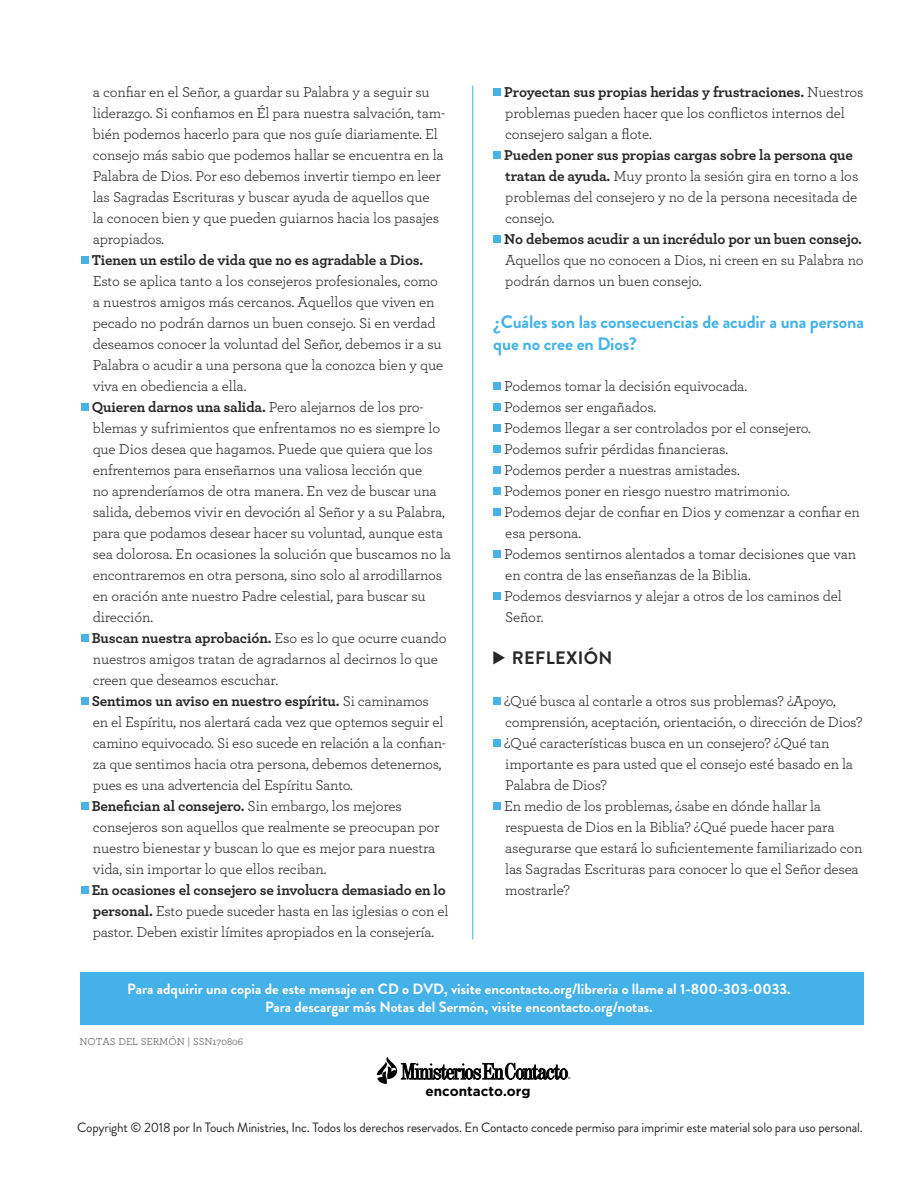
<style>
.page{position:relative;width:918px;height:1188px;background:#fff}
.page>*{position:absolute;margin:0;border:0;box-sizing:border-box;transform-origin:0 0}
.t1{font:700 18px/21px "Brandon Grotesque";letter-spacing:-.01em;color:#44b2e8}
.t2{font:700 18px "Brandon Grotesque";letter-spacing:.02em;color:#292829}
.t3{font:15px/21px "Archer";letter-spacing:-.015em;color:#292829}
.t4{font:700 15px "Archer";letter-spacing:-.01em;color:#292829}
.t5{font:700 14.85px/18px "Brandon Grotesque";color:#fff;text-align:center}
.t6{font:13.5px "Brandon Grotesque";letter-spacing:-.015em;color:#292829}
.t7{font:700 13.5px "Gotham";color:#000}
.t8{font:10.5px "Archer";color:#58595b}
.s1{font-weight:700}
</style>
<div class="page">
<div style="left:81px;top:256px;width:8px;height:8px;background:#4ab1e4"></div>
<div style="left:81px;top:403px;width:8px;height:8px;background:#4ab1e4"></div>
<div style="left:81px;top:634px;width:8px;height:8px;background:#4ab1e4"></div>
<div style="left:81px;top:697px;width:8px;height:8px;background:#4ab1e4"></div>
<div style="left:81px;top:802px;width:8px;height:8px;background:#4ab1e4"></div>
<div style="left:81px;top:886px;width:8px;height:8px;background:#4ab1e4"></div>
<div style="left:493px;top:88px;width:8px;height:8px;background:#4ab1e4"></div>
<div style="left:493px;top:151px;width:8px;height:8px;background:#4ab1e4"></div>
<div style="left:493px;top:235px;width:8px;height:8px;background:#4ab1e4"></div>
<div style="left:493px;top:382px;width:8px;height:8px;background:#4ab1e4"></div>
<div style="left:493px;top:403px;width:8px;height:8px;background:#4ab1e4"></div>
<div style="left:493px;top:424px;width:8px;height:8px;background:#4ab1e4"></div>
<div style="left:493px;top:445px;width:8px;height:8px;background:#4ab1e4"></div>
<div style="left:493px;top:466px;width:8px;height:8px;background:#4ab1e4"></div>
<div style="left:493px;top:487px;width:8px;height:8px;background:#4ab1e4"></div>
<div style="left:493px;top:508px;width:8px;height:8px;background:#4ab1e4"></div>
<div style="left:493px;top:550px;width:8px;height:8px;background:#4ab1e4"></div>
<div style="left:493px;top:592px;width:8px;height:8px;background:#4ab1e4"></div>
<svg style="left:493px;top:651px;width:12px;height:14px"></svg>
<div style="left:493px;top:697px;width:8px;height:8px;background:#4ab1e4"></div>
<div style="left:493px;top:739px;width:8px;height:8px;background:#4ab1e4"></div>
<div style="left:493px;top:802px;width:8px;height:8px;background:#4ab1e4"></div>
<hr style="left:472px;top:86px;width:1px;height:854px;background:#44b2e8">
<div style="left:81px;top:972px;width:783px;height:53px;background:#44b2e8"></div>
<svg style="left:377px;top:1057px;width:193px;height:27px"></svg>
<p class="t3" style="left:93px;top:82px;width:354px">a confiar en el Señor, a guardar su Palabra y a seguir su liderazgo. Si confiamos en Él para nuestra salvación, tam&shy;bién podemos hacerlo para que nos guíe diariamente. El consejo más sabio que podemos hallar se encuentra en la Palabra de Dios. Por eso debemos invertir tiempo en leer las Sagradas Escrituras y buscar ayuda de aquellos que<br>la conocen bien y que pueden guiarnos hacia los pasajes apropiados.</p>
<p class="t4" style="left:92px;top:251px;width:333px">Tienen un estilo de vida que no es agradable a Dios.</p>
<p class="t3" style="left:92px;top:271px;width:361px">Esto se aplica tanto a los consejeros profesionales, como<br>a nuestros amigos más cercanos. Aquellos que viven en pecado no podrán darnos un buen consejo. Si en verdad deseamos conocer la voluntad del Señor, debemos ir a su Palabra o acudir a una persona que la conozca bien y que viva en obediencia a ella.<br><span class="s1">Quieren darnos una salida.</span> Pero alejarnos de los pro&shy;blemas y sufrimientos que enfrentamos no es siempre lo que Dios desea que hagamos. Puede que quiera que los enfrentemos para enseñarnos una valiosa lección que<br>no aprenderíamos de otra manera. En vez de buscar una salida, debemos vivir en devoción al Señor y a su Palabra, para que podamos desear hacer su voluntad, aunque esta sea dolorosa. En ocasiones la solución que buscamos no la encontraremos en otra persona, sino solo al arrodillarnos en oración ante nuestro Padre celestial, para buscar su dirección.<br><span class="s1">Buscan nuestra aprobación.</span> Eso es lo que ocurre cuando nuestros amigos tratan de agradarnos al decirnos lo que creen que deseamos escuchar.<br><span class="s1">Sentimos un aviso en nuestro espíritu.</span> Si caminamos<br>en el Espíritu, nos alertará cada vez que optemos seguir el camino equivocado. Si eso sucede en relación a la confian&shy;za que sentimos hacia otra persona, debemos detenernos, pues es una advertencia del Espíritu Santo.<br><span class="s1">Benefician al consejero.</span> Sin embargo, los mejores consejeros son aquellos que realmente se preocupan por nuestro bienestar y buscan lo que es mejor para nuestra vida, sin importar lo que ellos reciban.</p>
<p class="t3" style="left:92px;top:880px;width:358px"><span class="s1">En ocasiones el consejero se involucra demasiado en lo personal.</span> Esto puede suceder hasta en las iglesias o con el pastor. Deben existir límites apropiados en la consejería.</p>
<p class="t3" style="left:504px;top:82px;width:361px"><span class="s1">Proyectan sus propias heridas y frustraciones.</span> Nuestros problemas pueden hacer que los conflictos internos del consejero salgan a flote.</p>
<p class="t3" style="left:504px;top:145px;width:356px"><span class="s1">Pueden poner sus propias cargas sobre la persona que tratan de ayuda.</span> Muy pronto la sesión gira en torno a los problemas del consejero y no de la persona necesitada de consejo.</p>
<p class="t4" style="left:504px;top:230px;width:359px">No debemos acudir a un incrédulo por un buen consejo.</p>
<p class="t3" style="left:505px;top:250px;width:360px">Aquellos que no conocen a Dios, ni creen en su Palabra no podrán darnos un buen consejo.</p>
<p class="t1" style="left:493px;top:312px;width:372px">¿Cuáles son las consecuencias de acudir a una persona que no cree en Dios?</p>
<p class="t3" style="left:504px;top:376px;width:357px">Podemos tomar la decisión equivocada.<br>Podemos ser engañados.<br>Podemos llegar a ser controlados por el consejero.<br>Podemos sufrir pérdidas financieras.<br>Podemos perder a nuestras amistades.<br>Podemos poner en riesgo nuestro matrimonio.<br>Podemos dejar de confiar en Dios y comenzar a confiar en esa persona.<br>Podemos sentirnos alentados a tomar decisiones que van en contra de las enseñanzas de la Biblia.<br>Podemos desviarnos y alejar a otros de los caminos del Señor.</p>
<p class="t2" style="left:512px;top:646px;width:102px">REFLEXIÓN</p>
<p class="t3" style="left:504px;top:691px;width:360px">¿Qué busca al contarle a otros sus problemas? ¿Apoyo, comprensión, aceptación, orientación, o dirección de Dios? ¿Qué características busca en un consejero? ¿Qué tan importante es para usted que el consejo esté basado en la Palabra de Dios?<br>En medio de los problemas, ¿sabe en dónde hallar la respuesta de Dios en la Biblia? ¿Qué puede hacer para asegurarse que estará lo suficientemente familiarizado con las Sagradas Escrituras para conocer lo que el Señor desea mostrarle?</p>
<p class="t5" style="left:127px;top:980px;width:665px">Para adquirir una copia de este mensaje en CD o DVD, visite encontacto.org/libreria o llame al 1-800-303-0033.<br>Para descargar más Notas del Sermón, visite encontacto.org/notas.</p>
<p class="t8" style="left:80px;top:1035px;width:165px">NOTAS DEL SERMÓN | SSN170806</p>
<p class="t7" style="left:425px;top:1083px;width:107px">encontacto.org</p>
<p class="t6" style="left:77px;top:1118px;width:787px">Copyright © 2018 por In Touch Ministries, Inc. Todos los derechos reservados. En Contacto concede permiso para imprimir este material solo para uso personal.</p>
</div>
